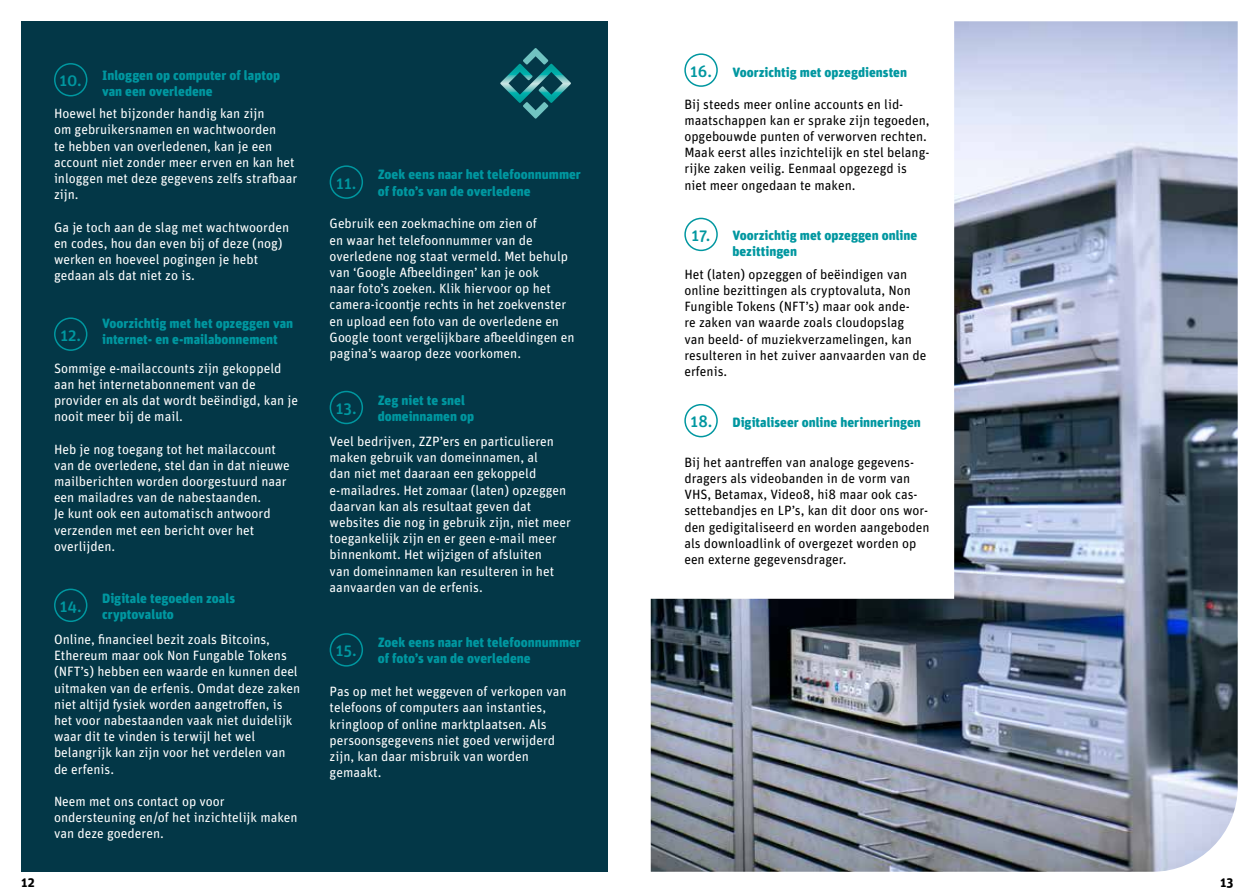
<style>
.page{position:relative;width:1259px;height:893px;background:#fff}
.page>*{position:absolute;margin:0;border:0;box-sizing:border-box;transform-origin:0 0}
.t1{font:500 16.5px "Unit Rounded Pro";color:#0097a0}
.t2{font:13.5px/16.2px "Unit Rounded Pro";color:#fff}
.t3{font:13.5px/16.2px "Unit Rounded Pro";color:#000}
.t4{font:900 13.5px/16.2px "Unit Rounded Pro";color:#0097a0}
.t5{font:700 13.5px "Unit Rounded Pro";color:#000}
</style>
<div class="page">
<div style="left:21px;top:21px;width:587px;height:851px;background:#033747"></div>
<img style="left:651px;top:21px;width:586px;height:851px">
<svg style="left:650px;top:21px;width:304px;height:578px"></svg>
<div style="left:54px;top:63px;width:33px;height:33px;border:2px solid #0097a0;border-radius:50%"></div>
<div style="left:54px;top:317px;width:33px;height:34px;border:2px solid #0097a0;border-radius:50%"></div>
<div style="left:330px;top:391px;width:33px;height:33px;border:2px solid #0097a0;border-radius:50%"></div>
<div style="left:330px;top:165px;width:33px;height:34px;border:2px solid #0097a0;border-radius:50%"></div>
<svg style="left:500px;top:48px;width:71px;height:71px"></svg>
<div style="left:684px;top:53px;width:34px;height:34px;border:2px solid #0097a0;border-radius:50%"></div>
<div style="left:684px;top:218px;width:34px;height:33px;border:2px solid #0097a0;border-radius:50%"></div>
<div style="left:684px;top:404px;width:34px;height:33px;border:2px solid #0097a0;border-radius:50%"></div>
<div style="left:54px;top:589px;width:33px;height:33px;border:2px solid #0097a0;border-radius:50%"></div>
<div style="left:330px;top:633px;width:33px;height:34px;border:2px solid #0097a0;border-radius:50%"></div>
<p class="t4" style="left:102px;top:67px;width:179px">Inloggen op computer of laptop van een overledene</p>
<p class="t2" style="left:54px;top:105px;width:245px">Hoewel het bijzonder handig kan zijn<br>om gebruikersnamen en wachtwoorden<br>te hebben van overledenen, kan je een account niet zonder meer erven en kan het inloggen met deze gegevens zelfs strafbaar zijn.</p>
<p class="t2" style="left:54px;top:218px;width:237px">Ga je toch aan de slag met wachtwoorden en codes, hou dan even bij of deze (nog) werken en hoeveel pogingen je hebt gedaan als dat niet zo is.</p>
<p class="t1" style="left:60px;top:69px;width:24px">10.</p>
<p class="t4" style="left:102px;top:315px;width:193px">Voorzichtig met het opzeggen van internet- en e-mailabonnement</p>
<p class="t2" style="left:54px;top:359px;width:245px">Sommige e-mailaccounts zijn gekoppeld aan het internetabonnement van de provider en als dat wordt beëindigd, kan je nooit meer bij de mail.</p>
<p class="t2" style="left:54px;top:440px;width:237px">Heb je nog toegang tot het mailaccount van de overledene, stel dan in dat nieuwe mailberichten worden doorgestuurd naar een mailadres van de nabestaanden.<br>Je kunt ook een automatisch antwoord verzenden met een bericht over het overlijden.</p>
<p class="t1" style="left:60px;top:323px;width:22px">12.</p>
<p class="t4" style="left:102px;top:589px;width:135px">Digitale tegoeden zoals cryptovaluto</p>
<p class="t2" style="left:54px;top:630px;width:248px">Online, financieel bezit zoals Bitcoins, Ethereum maar ook Non Fungable Tokens (NFT’s) hebben een waarde en kunnen deel uitmaken van de erfenis. Omdat deze zaken niet altijd fysiek worden aangetroffen, is het voor nabestaanden vaak niet duidelijk waar dit te vinden is terwijl het wel belangrijk kan zijn voor het verdelen van de erfenis.</p>
<p class="t2" style="left:54px;top:792px;width:245px">Neem met ons contact op voor ondersteuning en/of het inzichtelijk maken van deze goederen.</p>
<p class="t1" style="left:60px;top:594px;width:24px">14.</p>
<p class="t4" style="left:378px;top:166px;width:205px">Zoek eens naar het telefoonnummer of foto’s van de overledene</p>
<p class="t2" style="left:330px;top:215px;width:246px">Gebruik een zoekmachine om zien of<br>en waar het telefoonnummer van de overledene nog staat vermeld. Met behulp van ‘Google Afbeeldingen’ kan je ook<br>naar foto’s zoeken. Klik hiervoor op het camera-icoontje rechts in het zoekvenster en upload een foto van de overledene en Google toont vergelijkbare afbeeldingen en pagina’s waarop deze voorkomen.</p>
<p class="t1" style="left:336px;top:171px;width:22px">11.</p>
<p class="t4" style="left:378px;top:391px;width:98px">Zeg niet te snel domeinnamen op</p>
<p class="t2" style="left:330px;top:433px;width:243px">Veel bedrijven, ZZP’ers en particulieren maken gebruik van domeinnamen, al<br>dan niet met daaraan een gekoppeld e-mailadres. Het zomaar (laten) opzeggen daarvan kan als resultaat geven dat websites die nog in gebruik zijn, niet meer toegankelijk zijn en er geen e-mail meer binnenkomt. Het wijzigen of afsluiten<br>van domeinnamen kan resulteren in het aanvaarden van de erfenis.</p>
<p class="t1" style="left:336px;top:397px;width:22px">13.</p>
<p class="t4" style="left:378px;top:634px;width:205px">Zoek eens naar het telefoonnummer of foto’s van de overledene</p>
<p class="t2" style="left:330px;top:683px;width:238px">Pas op met het weggeven of verkopen van telefoons of computers aan instanties, kringloop of online marktplaatsen. Als persoonsgegevens niet goed verwijderd zijn, kan daar misbruik van worden gemaakt.</p>
<p class="t1" style="left:336px;top:639px;width:23px">15.</p>
<p class="t1" style="left:690px;top:59px;width:23px">16.</p>
<p class="t4" style="left:732px;top:63px;width:176px">Voorzichtig met opzegdiensten</p>
<p class="t3" style="left:684px;top:95px;width:247px">Bij steeds meer online accounts en lid&shy;maatschappen kan er sprake zijn tegoeden, opgebouwde punten of verworven rechten.<br>Maak eerst alles inzichtelijk en stel belang&shy;rijke zaken veilig. Eenmaal opgezegd is niet meer ongedaan te maken.</p>
<p class="t4" style="left:732px;top:226px;width:186px">Voorzichtig met opzeggen online bezittingen</p>
<p class="t3" style="left:684px;top:265px;width:244px">Het (laten) opzeggen of beëindigen van online bezittingen als cryptovaluta, Non Fungible Tokens (NFT’s) maar ook ande-<br>re zaken van waarde zoals cloudopslag van beeld- of muziekverzamelingen, kan resulteren in het zuiver aanvaarden van de erfenis.</p>
<p class="t1" style="left:691px;top:224px;width:21px">17.</p>
<p class="t1" style="left:690px;top:410px;width:23px">18.</p>
<p class="t4" style="left:732px;top:414px;width:190px">Digitaliseer online herinneringen</p>
<p class="t3" style="left:684px;top:453px;width:247px">Bij het aantreffen van analoge gegevens&shy;dragers als videobanden in de vorm van VHS, Betamax, Video8, hi8 maar ook cas&shy;settebandjes en LP’s, kan dit door ons wor&shy;den gedigitaliseerd en worden aangeboden als downloadlink of overgezet worden op een externe gegevensdrager.</p>
<p class="t5" style="left:21px;top:872px;width:15px">12</p>
<p class="t5" style="left:1220px;top:872px;width:15px">13</p>
</div>
